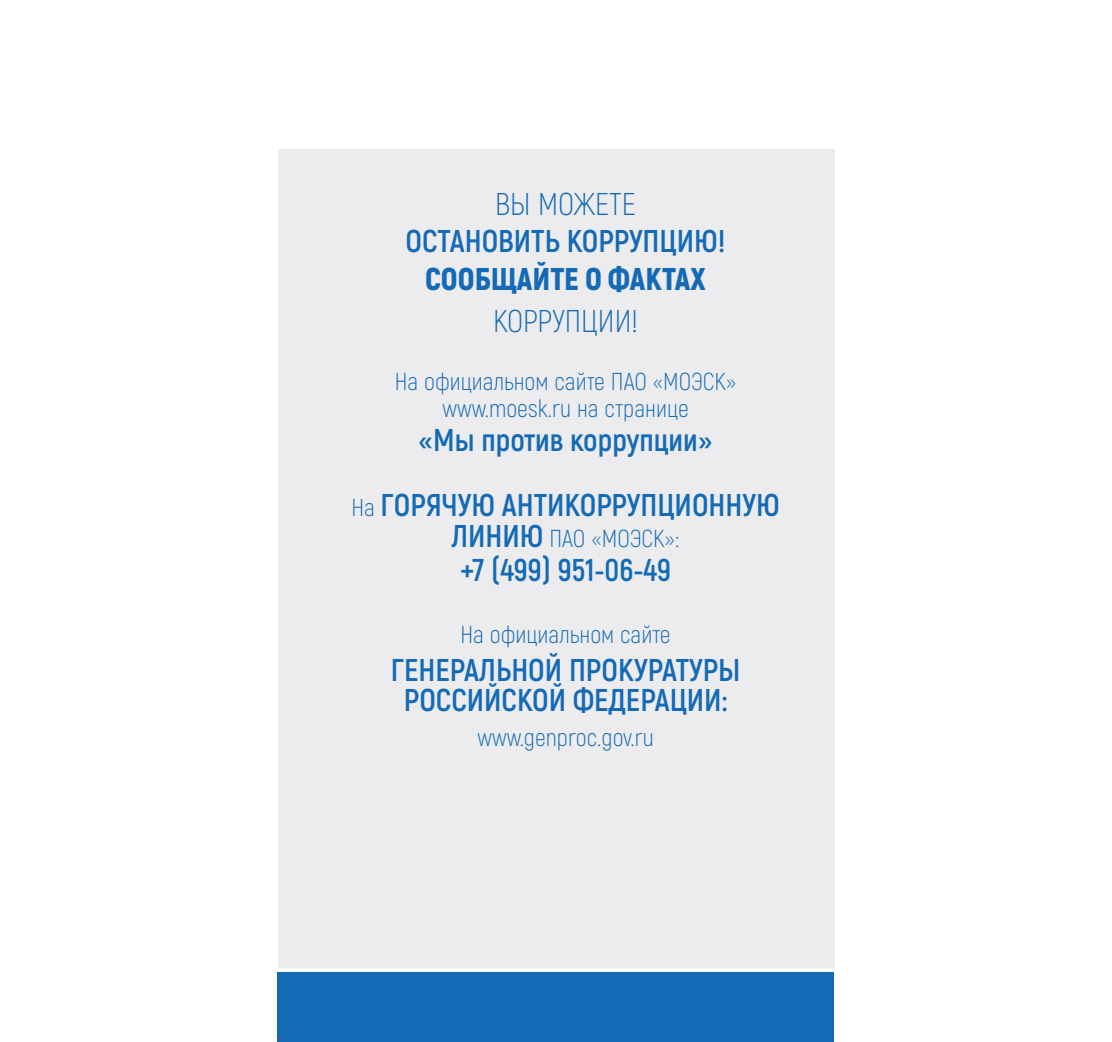
<style>
.page{position:relative;width:1112px;height:1042px;background:#fff}
.page>*{position:absolute;margin:0;border:0;box-sizing:border-box;transform-origin:0 0}
.t1{font:700 31.5px/37.8px "Akrobat";color:#146ab5;text-align:center}
.t2{font:300 31.5px "Akrobat";color:#146ab5}
.t3{font:300 24.5px/27.3px "Akrobat";color:#146ab5;text-align:center}
.s1{font-weight:300}
.s2{font-weight:900}
.s3{font-weight:300;font-size:24.5px}
.s4{font-weight:700;font-size:31.5px}
</style>
<div class="page">
<div style="left:278px;top:149px;width:555px;height:819px;background:#ececee"></div>
<div style="left:278px;top:968px;width:557px;height:74px;background:#146ab5"></div>
<p class="t1" style="left:405px;top:185px;width:321px"><span class="s1">ВЫ МОЖЕТЕ<br></span>ОСТАНОВИТЬ КОРРУПЦИЮ!<br><span class="s2">СООБЩАЙТЕ О ФАКТАХ</span></p>
<p class="t2" style="left:493px;top:302px;width:146px">КОРРУПЦИИ!</p>
<p class="t3" style="left:395px;top:367px;width:343px">На официальном сайте ПАО «МОЭСК» www.moesk.ru на странице</p>
<p class="t1" style="left:351px;top:407px;width:430px;line-height:65.1px">«Мы против коррупции»<br><span class="s3">На</span> ГОРЯЧУЮ АНТИКОРРУПЦИОННУЮ</p>
<p class="t3" style="left:451px;top:525px;width:229px"><span class="s4">ЛИНИЮ</span> ПАО «МОЭСК»:</p>
<p class="t1" style="left:460px;top:551px;width:212px">+7 (499) 951-06-49</p>
<p class="t3" style="left:460px;top:620px;width:212px">На официальном сайте</p>
<p class="t1" style="left:391px;top:654px;width:351px;line-height:30.8px">ГЕНЕРАЛЬНОЙ ПРОКУРАТУРЫ<br>РОССИЙСКОЙ ФЕДЕРАЦИИ:</p>
<p class="t3" style="left:477px;top:723px;width:178px">www.genproc.gov.ru</p>
</div>
